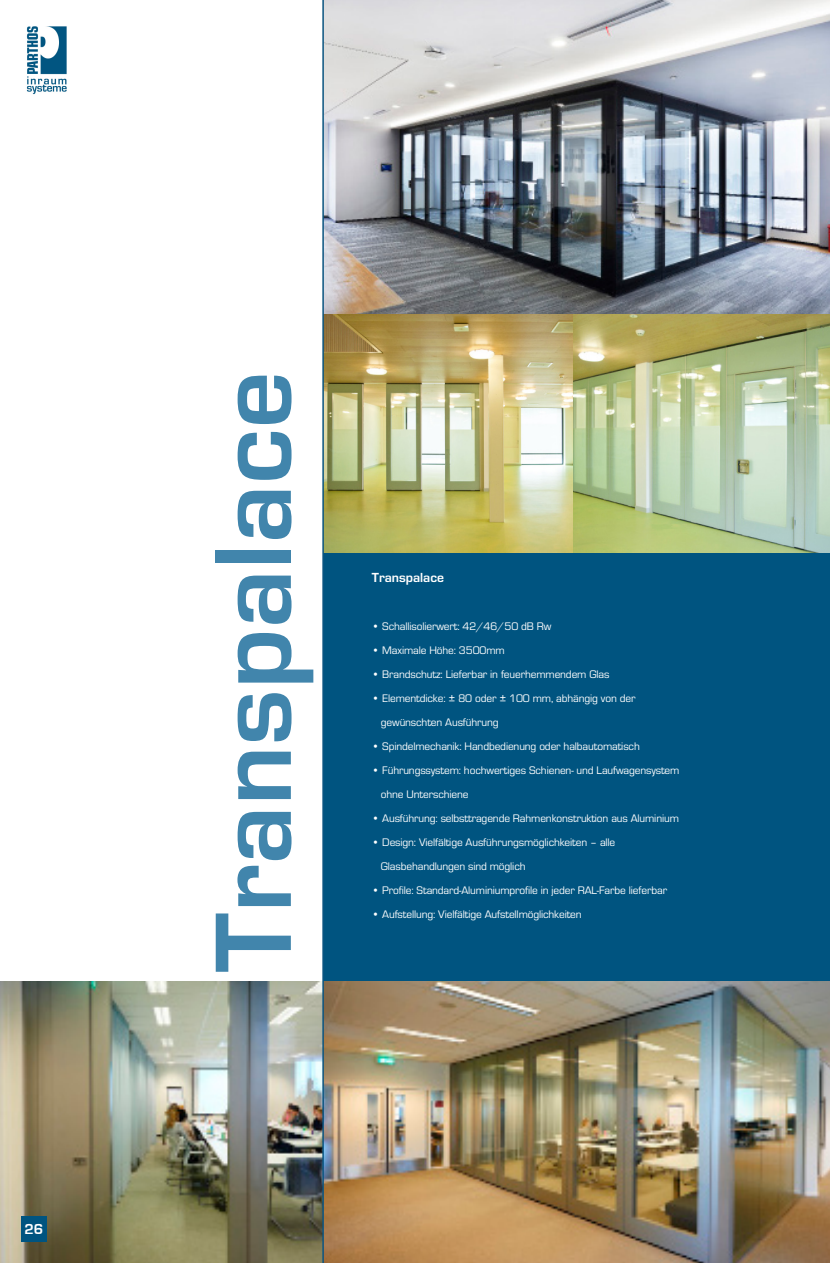
<style>
.page{position:relative;width:830px;height:1263px;background:#fff}
.page>*{position:absolute;margin:0;border:0;box-sizing:border-box;transform-origin:0 0}
.Normaal{font:700 112.5px "Eurostile";letter-spacing:.005em;color:#4185ac}
.Normaal-2{font:700 15px "Eurostile";color:#fff}
.Normaal-3{font:700 13.65px "Eurostile";color:#fff}
.Normaal-4{font:11.4px/24px "Eurostile";letter-spacing:-.01em;color:#fff}
</style>
<div class="page">
<img style="left:0;top:981px;width:829px;height:282px">
<div style="left:21px;top:1216px;width:26px;height:26px;background:#005480"></div>
<img style="left:26px;top:26px;width:41px;height:69px">
<div style="left:324px;top:239px;width:505px;height:748px;background:#005480"></div>
<img style="left:324px;top:0;width:505px;height:553px">
<hr style="left:322px;top:0;width:2px;height:1263px;background:#0c5581">
<p class="Normaal-2" style="left:25px;top:1220px;width:20px">26</p>
<p class="Normaal" style="left:173px;top:972px;width:602px;rotate:-90deg">Transpalace</p>
<p class="Normaal-3" style="left:371px;top:568px;width:74px">Transpalace</p>
<p class="Normaal-4" style="left:371px;top:614px;width:181px">• Schallisolierwert: 42/46/50 dB Rw</p>
<p class="Normaal-4" style="left:371px;top:638px;width:134px">• Maximale Höhe: 3500mm</p>
<p class="Normaal-4" style="left:371px;top:662px;width:239px">• Brandschutz: Lieferbar in feuerhemmendem Glas</p>
<p class="Normaal-4" style="left:371px;top:686px;width:265px">• Elementdicke: ± 80 oder ± 100 mm, abhängig von der</p>
<p class="Normaal-4" style="left:380px;top:710px;width:119px">gewünschten Ausführung</p>
<p class="Normaal-4" style="left:371px;top:734px;width:269px">• Spindelmechanik: Handbedienung oder halbautomatisch</p>
<p class="Normaal-4" style="left:380px;top:758px;width:300px;text-indent:-9px">• Führungssystem: hochwertiges Schienen- und Laufwagensystem ohne Unterschiene</p>
<p class="Normaal-4" style="left:371px;top:806px;width:308px">• Ausführung: selbsttragende Rahmenkonstruktion aus Aluminium</p>
<p class="Normaal-4" style="left:380px;top:830px;width:236px;text-indent:-9px">• Design: Vielfältige Ausführungsmöglichkeiten – alle<br>Glasbehandlungen sind möglich</p>
<p class="Normaal-4" style="left:371px;top:878px;width:296px">• Profile: Standard-Aluminiumprofile in jeder RAL-Farbe lieferbar</p>
<p class="Normaal-4" style="left:371px;top:902px;width:211px">• Aufstellung: Vielfältige Aufstellmöglichkeiten</p>
</div>
